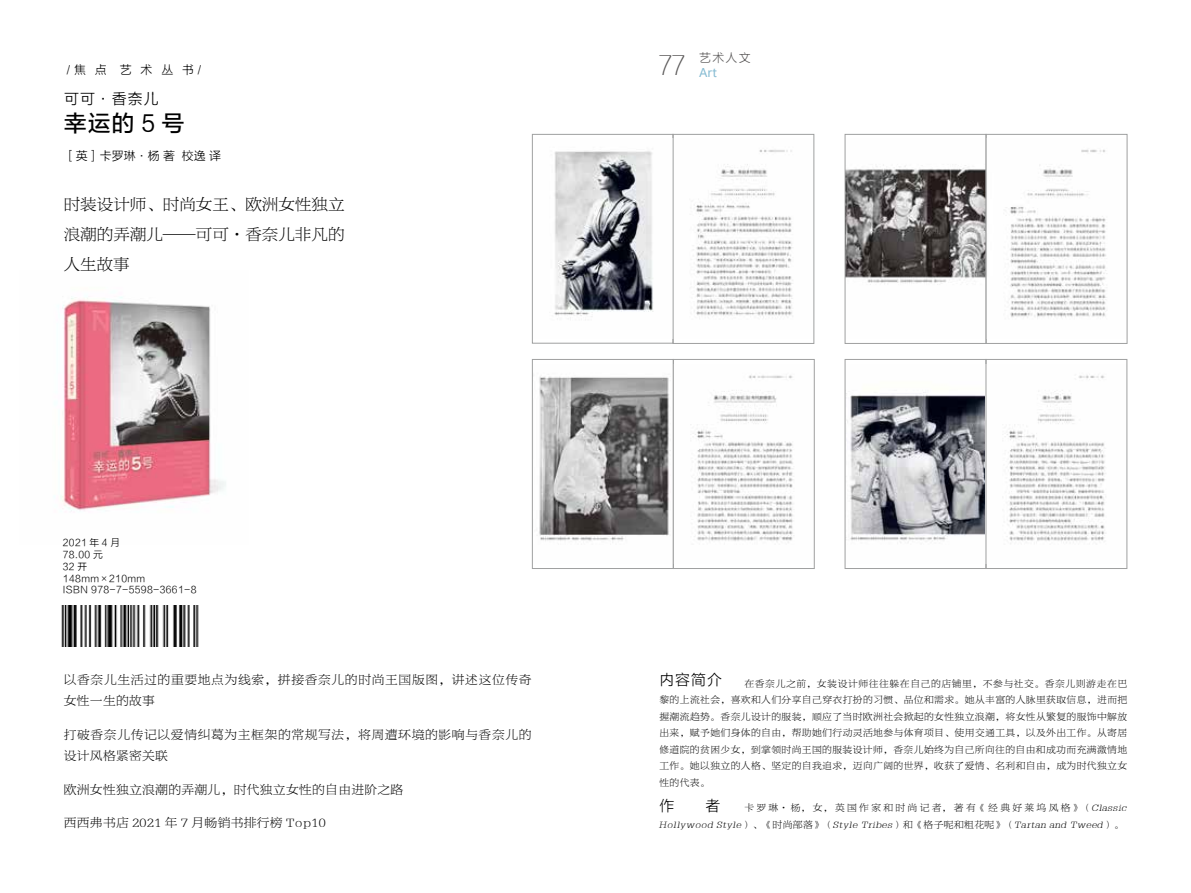
<style>
.page{position:relative;width:1191px;height:893px;background:#fff}
.page>*{position:absolute;margin:0;border:0;box-sizing:border-box;transform-origin:0 0}
.t1{font:27px "FZXQK GBK1 0";color:#595757}
.t2{font:22.5px "FZLTZHUNHK GBK1 0";color:#000}
.t3{font:16.5px/30px "FZBYSK GBK1 0";color:#000;text-align:justify}
.t4{font:15px "FZLTXHK";letter-spacing:.06em;color:#000}
.t5{font:12.75px/21px "FZBYSK GBK1 0";letter-spacing:.05em;color:#000}
.t6{font:12.75px "FZBYSK GBK1 0";letter-spacing:.025em;color:#000}
.t7{font:12px "FZLTXHK";color:#000}
.t8{font:12px "FZLTXHK";color:#595757}
.t9{font:12px "Microsoft Ya Hei UI";color:#87bcd3}
.t10{font:9.75px/16.5px "FZBYSK GBK1 0";letter-spacing:.045em;color:#000;text-align:justify}
.t11{font:9.75px/16.5px "FZBYSK GBK1 0";letter-spacing:.24em;color:#000}
.t12{font:9.75px/11.7px "FZLTXHK";letter-spacing:.02em;color:#000}
.s1{font-style:italic}
</style>
<div class="page">
<img style="left:847px;top:375px;width:259px;height:169px">
<div style="left:845px;top:359px;width:141px;height:210px;border:1px solid #9fa0a0"></div>
<div style="left:986px;top:359px;width:141px;height:210px;border:1px solid #9fa0a0"></div>
<img style="left:539px;top:375px;width:255px;height:168px">
<div style="left:532px;top:359px;width:141px;height:210px;border:1px solid #9fa0a0"></div>
<div style="left:673px;top:359px;width:141px;height:210px;border:1px solid #9fa0a0"></div>
<img style="left:554px;top:149px;width:239px;height:171px">
<div style="left:673px;top:134px;width:141px;height:209px;border:1px solid #9fa0a0"></div>
<img style="left:847px;top:149px;width:260px;height:169px">
<div style="left:845px;top:134px;width:141px;height:209px;border:1px solid #9fa0a0"></div>
<div style="left:986px;top:134px;width:141px;height:209px;border:1px solid #9fa0a0"></div>
<div style="left:532px;top:134px;width:141px;height:209px;border:1px solid #9fa0a0"></div>
<img style="left:54px;top:297px;width:172px;height:214px">
<img style="left:61px;top:606px;width:138px;height:40px">
<p class="t7" style="left:67px;top:63px;width:136px">/焦 点 艺 术 丛 书/</p>
<h3 class="t4" style="left:64px;top:90px;width:96px">可可·香奈儿</h3>
<h2 class="t2" style="left:64px;top:111px;width:122px">幸运的 5 号</h2>
<p class="t7" style="left:64px;top:149px;width:159px">［英］卡罗琳·杨 著 校逸 译</p>
<h3 class="t3" style="left:64px;top:190px;width:282px">时装设计师、时尚女王、欧洲女性独立浪潮的弄潮儿—可可·香奈儿非凡的人生故事</h3>
<p class="t12" style="left:63px;top:537px;width:135px">2021 年 4 月<br>78.00 元<br>32 开<br>148mm×210mm<br>ISBN 978-7-5598-3661-8</p>
<h3 class="t5" style="left:64px;top:669px;width:469px">以香奈儿生活过的重要地点为线索，拼接香奈儿的时尚王国版图，讲述这位传奇女性一生的故事</h3>
<h3 class="t5" style="left:64px;top:724px;width:469px">打破香奈儿传记以爱情纠葛为主框架的常规写法，将周遭环境的影响与香奈儿的设计风格紧密关联</h3>
<h3 class="t6" style="left:64px;top:783px;width:341px">欧洲女性独立浪潮的弄潮儿，时代独立女性的自由进阶之路</h3>
<h3 class="t6" style="left:64px;top:816px;width:264px">西西弗书店 2021 年 7 月畅销书排行榜 Top10</h3>
<h1 class="t1" style="left:659px;top:50px;width:27px">77</h1>
<p class="t8" style="left:699px;top:51px;width:53px">艺术人文</p>
<p class="t9" style="left:699px;top:65px;width:19px">Art</p>
<h3 class="t4" style="left:659px;top:672px;width:64px">内容简介</h3>
<p class="t10" style="left:659px;top:675px;width:469px;text-indent:85px">在香奈儿之前，女装设计师往往躲在自己的店铺里，不参与社交。香奈儿则游走在巴黎的上流社会，喜欢和人们分享自己穿衣打扮的习惯、品位和需求。她从丰富的人脉里获取信息，进而把握潮流趋势。香奈儿设计的服装，顺应了当时欧洲社会掀起的女性独立浪潮，将女性从繁复的服饰中解放出来，赋予她们身体的自由，帮助她们行动灵活地参与体育项目、使用交通工具，以及外出工作。从寄居修道院的贫困少女，到掌领时尚王国的服装设计师，香奈儿始终为自己所向往的自由和成功而充满激情地工作。她以独立的人格、坚定的自我追求，迈向广阔的世界，收获了爱情、名利和自由，成为时代独立女性的代表。</p>
<h3 class="t4" style="left:659px;top:797px;width:16px">作</h3>
<h3 class="t4" style="left:705px;top:797px;width:16px">者</h3>
<p class="t11" style="left:658px;top:800px;width:471px;text-indent:86px">卡罗琳·杨，女，英国作家和时尚记者，著有《经典好莱坞风格》（<span class="s1">Classic<br>Hollywood Style</span>）、《时尚部落》（<span class="s1">Style Tribes</span>）和《格子呢和粗花呢》（<span class="s1">Tartan and Tweed</span>）。</p>
</div>
